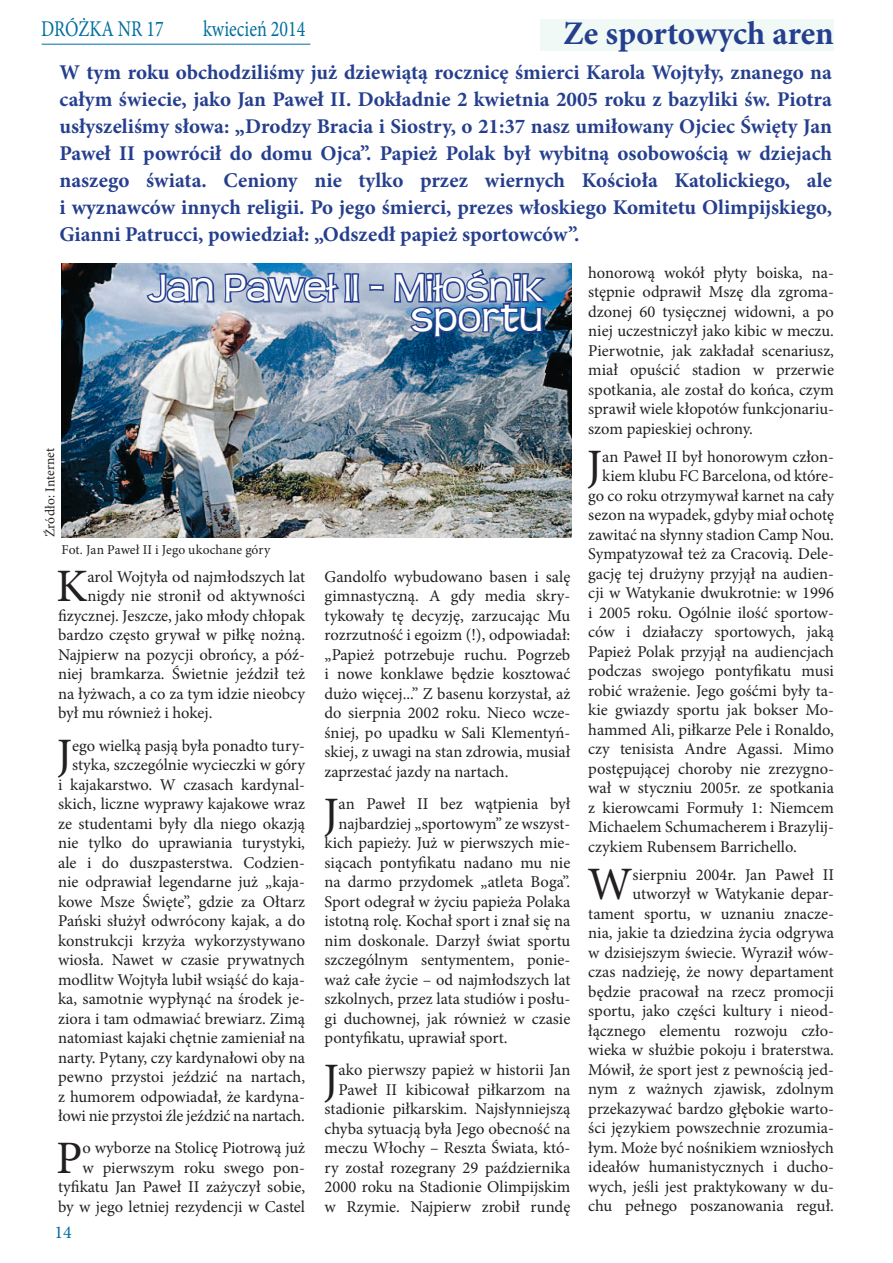
<style>
.page{position:relative;width:893px;height:1263px;background:#fff}
.page>*{position:absolute;margin:0;border:0;box-sizing:border-box;transform-origin:0 0}
.t1{font:46.5px "Minion Pro";color:#231f20}
.t2{font:42px/30px "Teen";color:#fff;text-align:right}
.t3{font:700 33px "Minion Pro";letter-spacing:-.005em;color:#253f8e}
.t4{font:22.5px "Minion Pro";color:#006f9f;scale:.8 1}
.t5{font:700 21px/27px "Minion Pro";color:#253f8e;text-align:justify}
.t6{font:18px "Minion Pro";color:#006f9f}
.t7{font:16.5px/19.5px "Minion Pro";color:#231f20;text-align:right}
.t8{font:13.5px "Minion Pro";color:#231f20}
</style>
<div class="page">
<hr style="left:42px;top:44px;width:268px;height:1px;background:#006f9f">
<img style="left:62px;top:264px;width:510px;height:274px">
<div style="left:540px;top:20px;width:294px;height:31px;background:#f0f9f5"></div>
<img style="left:145px;top:271px;width:71px;height:175px">
<img style="left:223px;top:271px;width:138px;height:175px">
<svg style="left:367px;top:283px;width:19px;height:10px"></svg>
<img style="left:392px;top:263px;width:160px;height:222px">
<h3 class="t4" style="left:41px;top:14px;width:155px">DRÓŻKA NR 17</h3>
<h3 class="t4" style="left:203px;top:14px;width:129px">kwiecień 2014</h3>
<h3 class="t3" style="left:563px;top:10px;width:272px">Ze sportowych aren</h3>
<p class="t5" style="left:60px;top:59px;width:774px">W tym roku obchodziliśmy już dziewiątą rocznicę śmierci Karola Wojtyły, znanego na całym świecie, jako Jan Paweł II. Dokładnie 2 kwietnia 2005 roku z bazyliki św. Piotra usłyszeliśmy słowa: „Drodzy Bracia i Siostry, o 21:37 nasz umiłowany Ojciec Święty Jan Paweł II powrócił do domu Ojca”. Papież Polak był wybitną osobowością w dziejach naszego świata. Ceniony nie tylko przez wiernych Kościoła Katolickiego, ale i wyznawców innych religii. Po jego śmierci, prezes włoskiego Komitetu Olimpijskiego, Gianni Patrucci, powiedział: „Odszedł papież sportowców”.</p>
<p class="t8" style="left:41px;top:537px;width:91px;rotate:-90deg">Źródło: Internet</p>
<h2 class="t2" style="left:148px;top:274px;width:396px">Jan Paweł II - Miłośnik sportu</h2>
<p class="t8" style="left:62px;top:541px;width:210px">Fot. Jan Paweł II i Jego ukochane góry</p>
<h1 class="t1" style="left:56px;top:555px;width:33px">K</h1>
<p class="t7" style="left:87px;top:567px;width:219px">arol Wojtyła od najmłodszych lat</p>
<p class="t7" style="left:87px;top:586px;width:219px">nigdy nie stronił od aktywności</p>
<p class="t7" style="left:58px;top:606px;width:248px">fizycznej. Jeszcze, jako młody chłopak</p>
<p class="t7" style="left:58px;top:625px;width:248px">bardzo często grywał w piłkę nożną.</p>
<p class="t7" style="left:58px;top:645px;width:248px">Najpierw na pozycji obrońcy, a póź-</p>
<p class="t7" style="left:58px;top:664px;width:248px">niej bramkarza. Świetnie jeździł też</p>
<p class="t7" style="left:58px;top:684px;width:249px">na łyżwach, a co za tym idzie nieobcy</p>
<p class="t7" style="left:58px;top:703px;width:156px">był mu również i hokej.</p>
<h1 class="t1" style="left:57px;top:724px;width:17px">J</h1>
<p class="t7" style="left:58px;top:736px;width:248px">ego wielką pasją była ponadto tury&shy;styka, szczególnie wycieczki w góry<br>i kajakarstwo. W czasach kardynal&shy;skich, liczne wyprawy kajakowe wraz ze studentami były dla niego okazją nie tylko do uprawiania turystyki, ale i do duszpasterstwa. Codzien&shy;nie odprawiał legendarne już „kaja&shy;kowe Msze Święte”, gdzie za Ołtarz Pański służył odwrócony kajak, a do konstrukcji krzyża wykorzystywano wiosła. Nawet w czasie prywatnych modlitw Wojtyła lubił wsiąść do kaja&shy;ka, samotnie wypłynąć na środek je&shy;ziora i tam odmawiać brewiarz. Zimą natomiast kajaki chętnie zamieniał na narty. Pytany, czy kardynałowi oby na pewno przystoi jeździć na nartach, z humorem odpowiadał, że kardyna&shy;łowi nie przystoi źle jeździć na nartach.</p>
<h1 class="t1" style="left:56px;top:1127px;width:28px">P</h1>
<p class="t7" style="left:58px;top:1138px;width:249px">o wyborze na Stolicę Piotrową już<br>w pierwszym roku swego pon&shy;tyfikatu Jan Paweł II zażyczył sobie, by w jego letniej rezydencji w Castel</p>
<p class="t6" style="left:54px;top:1220px;width:19px">14</p>
<p class="t7" style="left:325px;top:567px;width:247px;text-align:justify">Gandolfo wybudowano basen i salę gimnastyczną. A gdy media skry&shy;tykowały tę decyzję, zarzucając Mu rozrzutność i egoizm (!), odpowiadał: „Papież potrzebuje ruchu. Pogrzeb i nowe konklawe będzie kosztować dużo więcej...” Z basenu korzystał, aż do sierpnia 2002 roku. Nieco wcze&shy;śniej, po upadku w Sali Klementyń&shy;skiej, z uwagi na stan zdrowia, musiał zaprzestać jazdy na nartach.</p>
<h1 class="t1" style="left:323px;top:783px;width:17px">J</h1>
<p class="t7" style="left:339px;top:794px;width:233px">an Paweł II bez wątpienia był</p>
<p class="t7" style="left:339px;top:814px;width:233px">najbardziej „sportowym” ze wszyst-</p>
<p class="t7" style="left:325px;top:833px;width:247px">kich papieży. Już w pierwszych mie-</p>
<p class="t7" style="left:325px;top:853px;width:247px">siącach pontyfikatu nadano mu nie</p>
<p class="t7" style="left:325px;top:872px;width:247px">na darmo przydomek „atleta Boga”.</p>
<p class="t7" style="left:325px;top:892px;width:247px">Sport odegrał w życiu papieża Polaka</p>
<p class="t7" style="left:325px;top:911px;width:247px">istotną rolę. Kochał sport i znał się na</p>
<p class="t7" style="left:325px;top:931px;width:247px">nim doskonale. Darzył świat sportu</p>
<p class="t7" style="left:325px;top:950px;width:247px">szczególnym sentymentem, ponie-</p>
<p class="t7" style="left:325px;top:970px;width:247px">waż całe życie – od najmłodszych lat</p>
<p class="t7" style="left:325px;top:989px;width:247px">szkolnych, przez lata studiów i posłu-</p>
<p class="t7" style="left:325px;top:1009px;width:247px">gi duchownej, jak również w czasie</p>
<p class="t7" style="left:325px;top:1028px;width:184px">pontyfikatu, uprawiał sport.</p>
<h1 class="t1" style="left:323px;top:1049px;width:17px">J</h1>
<p class="t7" style="left:325px;top:1060px;width:247px">ako pierwszy papież w historii Jan Paweł II kibicował piłkarzom na stadionie piłkarskim. Najsłynniejszą chyba sytuacją była Jego obecność na meczu Włochy – Reszta Świata, któ&shy;ry został rozegrany 29 października 2000 roku na Stadionie Olimpijskim w Rzymie. Najpierw zrobił rundę</p>
<p class="t7" style="left:588px;top:263px;width:247px;text-align:justify">honorową wokół płyty boiska, na&shy;stępnie odprawił Mszę dla zgroma&shy;dzonej 60 tysięcznej widowni, a po niej uczestniczył jako kibic w meczu.<br>Pierwotnie, jak zakładał scenariusz, miał opuścić stadion w przerwie spotkania, ale został do końca, czym sprawił wiele kłopotów funkcjonariu&shy;szom papieskiej ochrony.</p>
<h1 class="t1" style="left:587px;top:435px;width:17px">J</h1>
<p class="t7" style="left:602px;top:447px;width:233px">an Paweł II był honorowym człon-</p>
<p class="t7" style="left:602px;top:466px;width:233px">kiem klubu FC Barcelona, od które-</p>
<p class="t7" style="left:588px;top:486px;width:247px">go co roku otrzymywał karnet na cały</p>
<p class="t7" style="left:588px;top:505px;width:247px">sezon na wypadek, gdyby miał ochotę</p>
<p class="t7" style="left:588px;top:525px;width:247px">zawitać na słynny stadion Camp Nou.</p>
<p class="t7" style="left:588px;top:544px;width:247px">Sympatyzował też za Cracovią. Dele-</p>
<p class="t7" style="left:588px;top:564px;width:247px">gację tej drużyny przyjął na audien-</p>
<p class="t7" style="left:588px;top:583px;width:247px">cji w Watykanie dwukrotnie: w 1996</p>
<p class="t7" style="left:588px;top:603px;width:247px">i 2005 roku. Ogólnie ilość sportow-</p>
<p class="t7" style="left:588px;top:622px;width:247px">ców i działaczy sportowych, jaką</p>
<p class="t7" style="left:588px;top:642px;width:247px">Papież Polak przyjął na audiencjach</p>
<p class="t7" style="left:588px;top:661px;width:247px">podczas swojego pontyfikatu musi</p>
<p class="t7" style="left:588px;top:681px;width:247px">robić wrażenie. Jego gośćmi były ta-</p>
<p class="t7" style="left:588px;top:700px;width:247px">kie gwiazdy sportu jak bokser Mo-</p>
<p class="t7" style="left:588px;top:720px;width:247px">hammed Ali, piłkarze Pele i Ronaldo,</p>
<p class="t7" style="left:588px;top:739px;width:247px">czy tenisista Andre Agassi. Mimo</p>
<p class="t7" style="left:588px;top:759px;width:247px">postępującej choroby nie zrezygno-</p>
<p class="t7" style="left:588px;top:778px;width:247px">wał w styczniu 2005r. ze spotkania</p>
<p class="t7" style="left:588px;top:798px;width:247px">z kierowcami Formuły 1: Niemcem</p>
<p class="t7" style="left:588px;top:817px;width:247px">Michaelem Schumacherem i Brazylij-</p>
<p class="t7" style="left:588px;top:837px;width:210px">czykiem Rubensem Barrichello.</p>
<h1 class="t1" style="left:587px;top:853px;width:47px">W</h1>
<p class="t7" style="left:588px;top:865px;width:247px">sierpniu 2004r. Jan Paweł II utworzył w Watykanie depar&shy;tament sportu, w uznaniu znacze&shy;nia, jakie ta dziedzina życia odgrywa w dzisiejszym świecie. Wyraził wów&shy;czas nadzieję, że nowy departament będzie pracował na rzecz promocji sportu, jako części kultury i nieod&shy;łącznego elementu rozwoju czło&shy;wieka w służbie pokoju i braterstwa.<br>Mówił, że sport jest z pewnością jed&shy;nym z ważnych zjawisk, zdolnym przekazywać bardzo głębokie warto&shy;ści językiem powszechnie zrozumia&shy;łym. Może być nośnikiem wzniosłych ideałów humanistycznych i ducho&shy;wych, jeśli jest praktykowany w du&shy;chu pełnego poszanowania reguł.</p>
</div>
